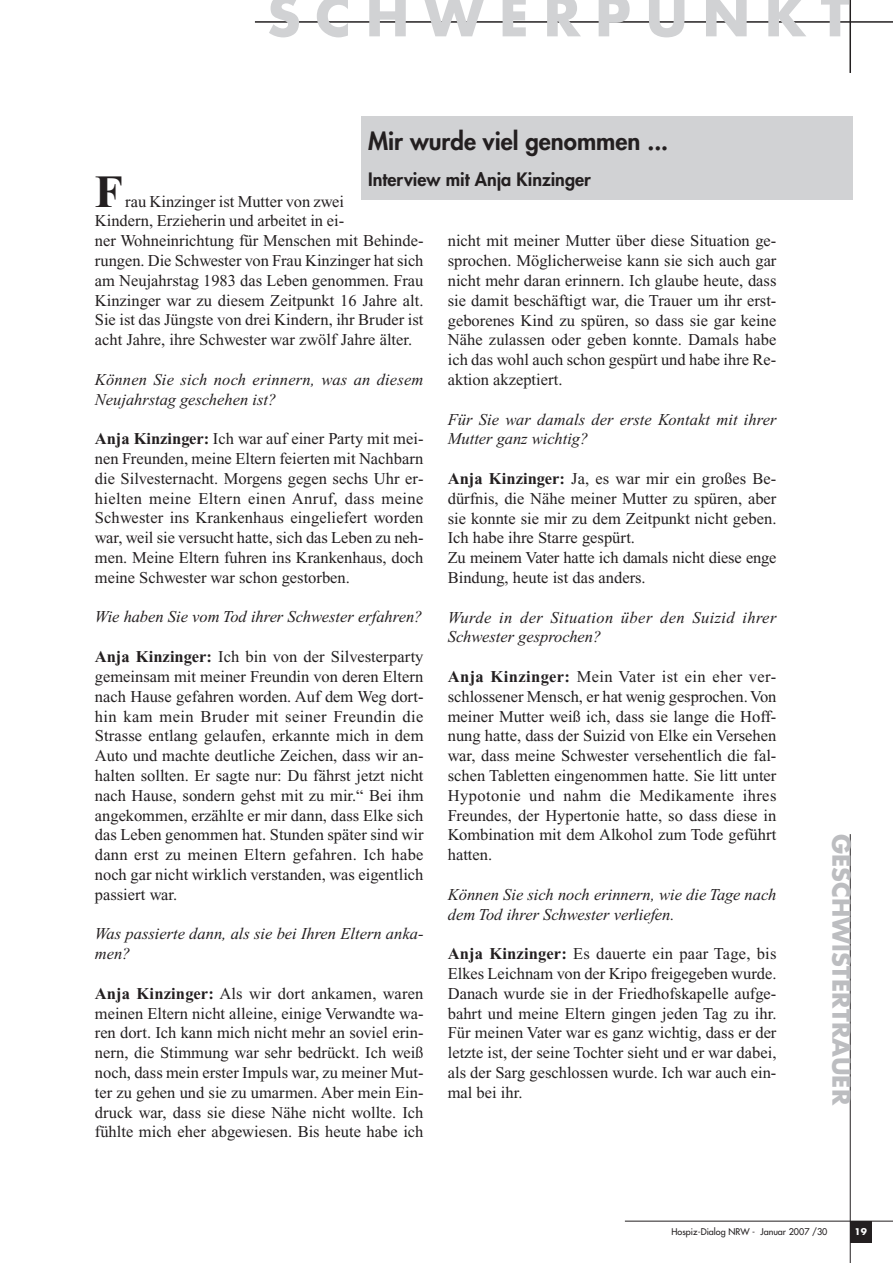
<style>
.page{position:relative;width:893px;height:1263px;background:#fff}
.page>*{position:absolute;margin:0;border:0;box-sizing:border-box;transform-origin:0 0}
.t1{font:700 54px "Futura";letter-spacing:.275em;color:#d1d2d4}
.t2{font:700 46.2px "Times New Roman";color:#231f20}
.t3{font:800 24px "Futura";color:#231f20}
.t4{font:700 24px "Futura";color:#bcbdc0}
.t5{font:800 18px "Futura";color:#231f20}
.t6{font:16.5px/19.8px "Times New Roman";color:#231f20;text-align:justify}
.t7{font:italic 16.5px/19.8px "Times New Roman";color:#231f20}
.t8{font:italic 16.5px/19.8px "Times New Roman";letter-spacing:.025em;color:#231f20}
.t9{font:9px "Futura";color:#231f20}
.t10{font:700 9px "Futura";color:#fff}
.s1{font-weight:700}
</style>
<div class="page">
<hr style="left:850px;top:834px;width:1px;height:429px;background:#231f20">
<hr style="left:625px;top:1221px;width:268px;height:1px;background:#231f20">
<div style="left:850px;top:1221px;width:21px;height:21px;background:#231f20"></div>
<hr style="left:255px;top:21px;width:638px;height:2px;background:#231f20">
<hr style="left:849px;top:1px;width:2px;height:72px;background:#231f20">
<div style="left:361px;top:117px;width:492px;height:83px;background:#d1d2d4"></div>
<h1 class="t1" style="left:267px;top:-8px;width:584px">SCHWERPUNKT</h1>
<h3 class="t3" style="left:368px;top:130px;width:302px">Mir wurde viel genommen ...</h3>
<p class="t5" style="left:368px;top:171px;width:224px">Interview mit Anja Kinzinger</p>
<h2 class="t2" style="left:95px;top:175px;width:30px">F</h2>
<p class="t6" style="left:95px;top:193px;width:330px;text-align:left;text-indent:30px">rau Kinzinger ist Mutter von zwei<br>Kindern, Erzieherin und arbeitet in ei-<br>ner Wohneinrichtung für Menschen mit Behinde&shy;rungen. Die Schwester von Frau Kinzinger hat sich am Neujahrstag 1983 das Leben genommen. Frau Kinzinger war zu diesem Zeitpunkt 16 Jahre alt.<br>Sie ist das Jüngste von drei Kindern, ihr Bruder ist acht Jahre, ihre Schwester war zwölf Jahre älter.</p>
<p class="t7" style="left:95px;top:371px;width:330px">Können Sie sich noch erinnern, was an diesem<br>Neujahrstag geschehen ist?</p>
<p class="t6" style="left:95px;top:430px;width:330px"><span class="s1">Anja Kinzinger:</span> Ich war auf einer Party mit mei&shy;nen Freunden, meine Eltern feierten mit Nachbarn die Silvesternacht. Morgens gegen sechs Uhr er&shy;hielten meine Eltern einen Anruf, dass meine Schwester ins Krankenhaus eingeliefert worden war, weil sie versucht hatte, sich das Leben zu neh&shy;men. Meine Eltern fuhren ins Krankenhaus, doch meine Schwester war schon gestorben.</p>
<p class="t7" style="left:95px;top:609px;width:329px">Wie haben Sie vom Tod ihrer Schwester erfahren?</p>
<p class="t6" style="left:95px;top:648px;width:330px"><span class="s1">Anja Kinzinger:</span> Ich bin von der Silvesterparty gemeinsam mit meiner Freundin von deren Eltern nach Hause gefahren worden. Auf dem Weg dort&shy;hin kam mein Bruder mit seiner Freundin die Strasse entlang gelaufen, erkannte mich in dem Auto und machte deutliche Zeichen, dass wir an&shy;halten sollten. Er sagte nur: Du fährst jetzt nicht nach Hause, sondern gehst mit zu mir.“ Bei ihm angekommen, erzählte er mir dann, dass Elke sich das Leben genommen hat. Stunden später sind wir dann erst zu meinen Eltern gefahren. Ich habe noch gar nicht wirklich verstanden, was eigentlich passiert war.</p>
<p class="t7" style="left:95px;top:925px;width:330px">Was passierte dann, als sie bei Ihren Eltern anka&shy;men?</p>
<p class="t6" style="left:95px;top:985px;width:330px"><span class="s1">Anja Kinzinger:</span> Als wir dort ankamen, waren meinen Eltern nicht alleine, einige Verwandte wa&shy;ren dort. Ich kann mich nicht mehr an soviel erin&shy;nern, die Stimmung war sehr bedrückt. Ich weiß noch, dass mein erster Impuls war, zu meiner Mut&shy;ter zu gehen und sie zu umarmen. Aber mein Ein&shy;druck war, dass sie diese Nähe nicht wollte. Ich fühlte mich eher abgewiesen. Bis heute habe ich</p>
<p class="t6" style="left:448px;top:232px;width:330px">nicht mit meiner Mutter über diese Situation ge&shy;sprochen. Möglicherweise kann sie sich auch gar nicht mehr daran erinnern. Ich glaube heute, dass sie damit beschäftigt war, die Trauer um ihr erst&shy;geborenes Kind zu spüren, so dass sie gar keine Nähe zulassen oder geben konnte. Damals habe ich das wohl auch schon gespürt und habe ihre Re&shy;aktion akzeptiert.</p>
<p class="t7" style="left:448px;top:411px;width:330px">Für Sie war damals der erste Kontakt mit ihrer<br>Mutter ganz wichtig?</p>
<p class="t6" style="left:448px;top:470px;width:330px;text-align:left"><span class="s1">Anja Kinzinger:</span> Ja, es war mir ein großes Be&shy;dürfnis, die Nähe meiner Mutter zu spüren, aber sie konnte sie mir zu dem Zeitpunkt nicht geben.<br>Ich habe ihre Starre gespürt.<br>Zu meinem Vater hatte ich damals nicht diese enge Bindung, heute ist das anders.</p>
<p class="t8" style="left:448px;top:609px;width:330px">Wurde in der Situation über den Suizid ihrer<br>Schwester gesprochen?</p>
<p class="t6" style="left:448px;top:668px;width:330px"><span class="s1">Anja Kinzinger:</span> Mein Vater ist ein eher ver&shy;schlossener Mensch, er hat wenig gesprochen. Von meiner Mutter weiß ich, dass sie lange die Hoff&shy;nung hatte, dass der Suizid von Elke ein Versehen war, dass meine Schwester versehentlich die fal&shy;schen Tabletten eingenommen hatte. Sie litt unter Hypotonie und nahm die Medikamente ihres Freundes, der Hypertonie hatte, so dass diese in Kombination mit dem Alkohol zum Tode geführt hatten.</p>
<p class="t7" style="left:448px;top:886px;width:330px">Können Sie sich noch erinnern, wie die Tage nach dem Tod ihrer Schwester verliefen.</p>
<p class="t6" style="left:448px;top:945px;width:330px"><span class="s1">Anja Kinzinger:</span> Es dauerte ein paar Tage, bis Elkes Leichnam von der Kripo freigegeben wurde.<br>Danach wurde sie in der Friedhofskapelle aufge&shy;bahrt und meine Eltern gingen jeden Tag zu ihr.<br>Für meinen Vater war es ganz wichtig, dass er der letzte ist, der seine Tochter sieht und er war dabei, als der Sarg geschlossen wurde. Ich war auch ein&shy;mal bei ihr.</p>
<h3 class="t4" style="left:852px;top:834px;width:273px;rotate:90deg">GESCHWISTERTRAUER</h3>
<p class="t9" style="left:672px;top:1227px;width:157px">Hospiz-Dialog NRW - Januar 2007 /30</p>
<p class="t10" style="left:855px;top:1228px;width:14px">19</p>
</div>
